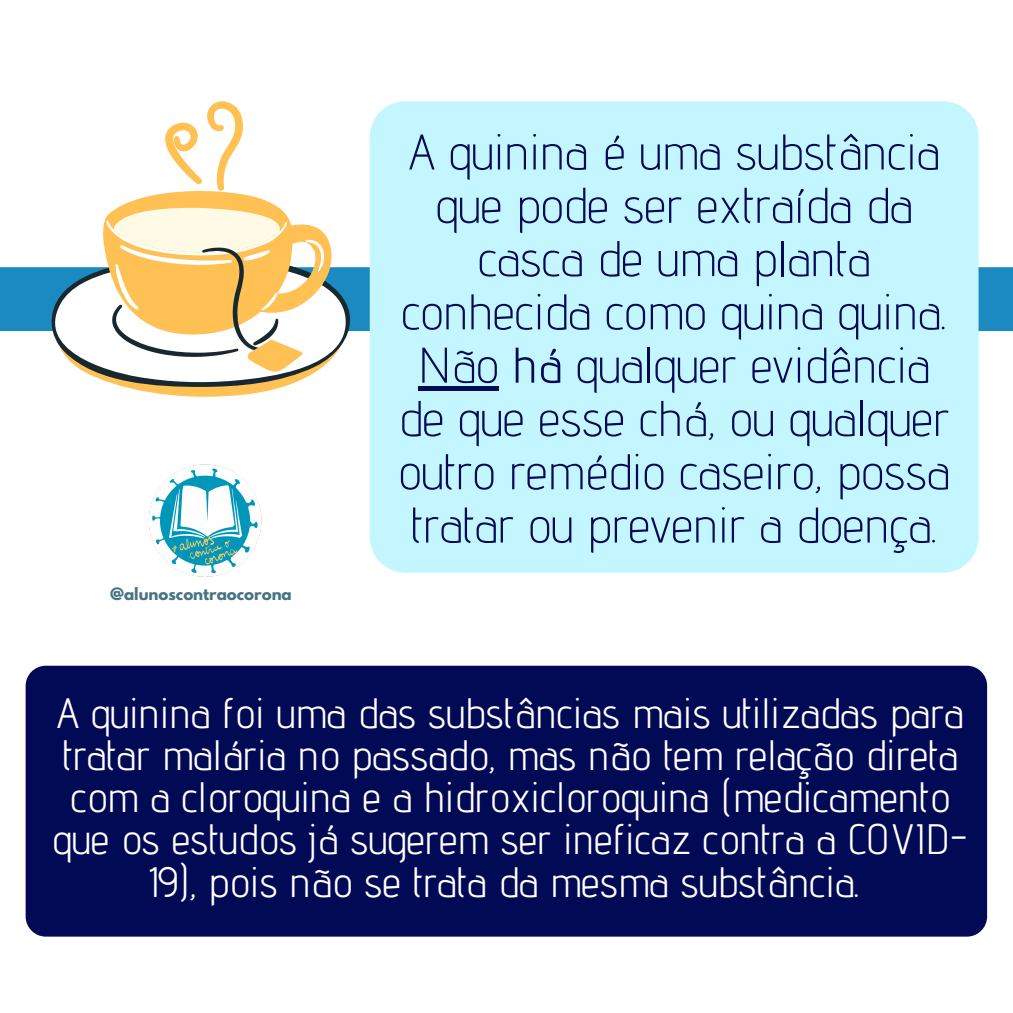
<style>
.page{position:relative;width:1013px;height:1013px;background:#fff}
.page>*{position:absolute;margin:0;border:0;box-sizing:border-box;transform-origin:0 0}
.t1{font:300 50px/53.2px "Advent Pro";color:#020a56;text-align:center}
.t2{font:42.5px/42.2px "Advent Pro";color:#fff;text-align:center}
.t3{font:700 15px "League Spartan";color:#467384}
.s1{font-weight:400}
</style>
<div class="page">
<div style="left:0;top:267px;width:1012px;height:64px;background:#1b8ac1"></div>
<div style="left:370px;top:101px;width:608px;height:471px;background:#c3f6ff;border-radius:35px"></div>
<div style="left:418px;top:385px;width:80px;height:5px;background:#020a56"></div>
<img style="left:25px;top:335px;width:377px;height:402px">
<div style="left:26px;top:665px;width:961px;height:271px;background:#020a56;border-radius:20px"></div>
<svg style="left:56px;top:101px;width:287px;height:296px"></svg>
<svg style="left:114px;top:207px;width:166px;height:40px;background:#fef0cd"></svg>
<svg style="left:52px;top:247px;width:298px;height:140px"></svg>
<p class="t3" style="left:110px;top:586px;width:183px">@alunoscontraocorona</p>
<p class="t1" style="left:398px;top:124px;width:553px">A quinina é uma substância que pode ser extraída da casca de uma planta conhecida como quina quina.<br>Não <span class="s1">há</span> qualquer evidência de que esse chá, ou qualquer outro remédio caseiro, possa tratar ou prevenir a doença.</p>
<p class="t2" style="left:53px;top:691px;width:916px">A quinina foi uma das substâncias mais utilizadas para tratar malária no passado, mas não tem relação direta com a cloroquina e a hidroxicloroquina (medicamento que os estudos já sugerem ser ineficaz contra a COVID-19), pois não se trata da mesma substância.</p>
</div>
